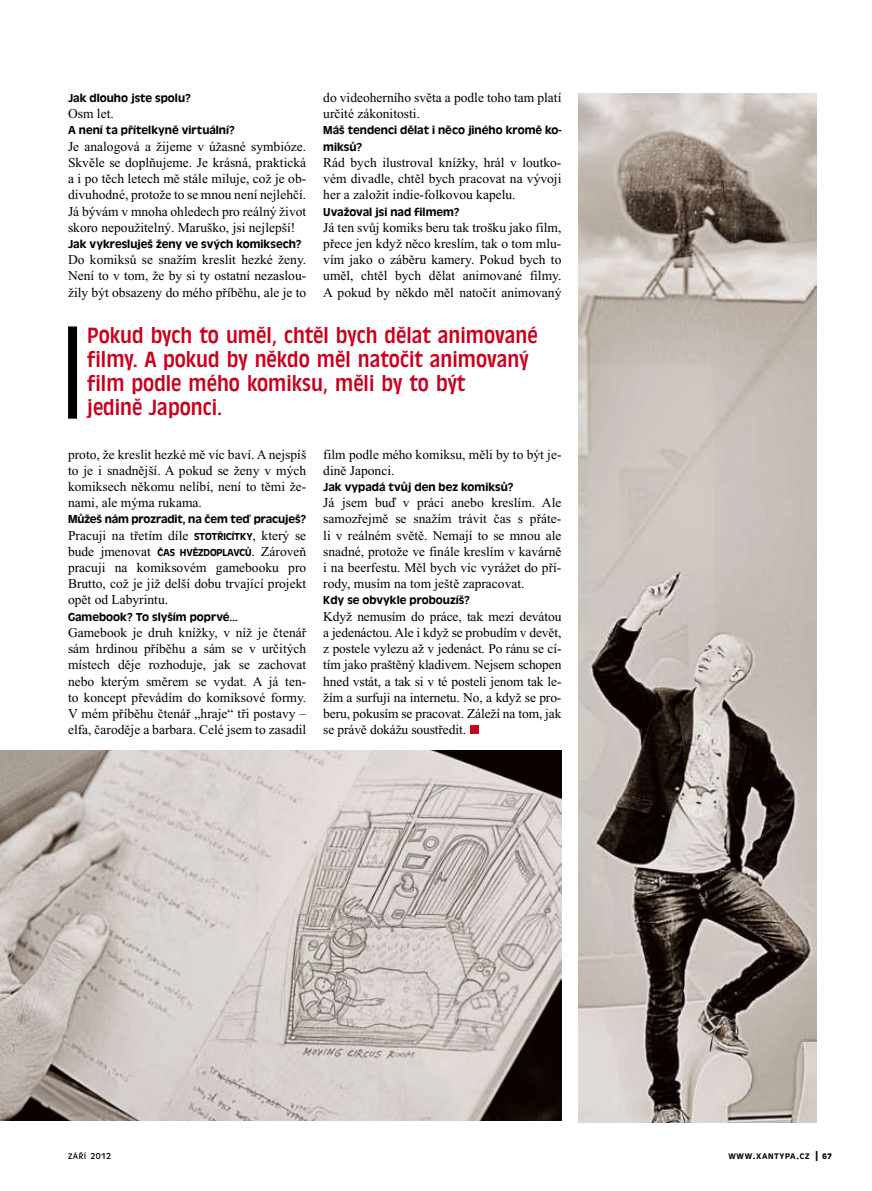
<style>
.page{position:relative;width:872px;height:1191px;background:#fff}
.page>*{position:absolute;margin:0;border:0;box-sizing:border-box;transform-origin:0 0}
.t1{font:condensed 22.95px/24px "Antique Oli TEE";color:#c9001e;scale:1.11 1}
.t2{font:13.5px/16.2px "Times New Roman CE";color:#000;text-align:justify}
.t3{font:500 12px/16.2px "Antique Oli TEE";color:#000}
.t4{font:500 8.4px "Antique Oli TEE";letter-spacing:.07em;color:#000}
.t5{font:8.4px "Antique Oli TEE";color:#000}
.s1{font-family:"Antique Oli TEE";font-weight:500;font-size:10.5px}
.s2{font-size:9px}
.s3{font-size:12px}
.s4{font-weight:700;font-size:8.25px}
</style>
<div class="page">
<div style="left:470px;top:725px;width:9px;height:9px;background:#c9001e"></div>
<img style="left:0;top:750px;width:561px;height:370px">
<div style="left:68px;top:326px;width:9px;height:93px;background:#000"></div>
<img style="left:578px;top:94px;width:238px;height:1029px">
<p class="t3" style="left:68px;top:90px;width:124px">Jak dlouho jste spolu?</p>
<p class="t2" style="left:68px;top:106px;width:47px">Osm let.</p>
<p class="t3" style="left:68px;top:122px;width:168px">A není ta přítelkyně virtuální?</p>
<p class="t2" style="left:68px;top:138px;width:240px">Je analogová a žijeme v úžasné symbióze.<br>Skvěle se doplňujeme. Je krásná, praktická a i po těch letech mě stále miluje, což je ob&shy;divuhodné, protože to se mnou není nejlehčí.<br>Já bývám v mnoha ohledech pro reálný život skoro nepoužitelný. Maruško, jsi nejlepší!</p>
<p class="t3" style="left:68px;top:236px;width:235px">Jak vykresluješ ženy ve svých komiksech?</p>
<p class="t2" style="left:68px;top:251px;width:240px">Do komiksů se snažím kreslit hezké ženy.<br>Není to v tom, že by si ty ostatní nezaslou&shy;žily být obsazeny do mého příběhu, ale je to</p>
<p class="t2" style="left:323px;top:89px;width:240px">do videoherního světa a podle toho tam platí určité zákonitosti.</p>
<p class="t3" style="left:323px;top:122px;width:240px">Máš tendenci dělat i něco jiného kromě ko&shy;miksů?</p>
<p class="t2" style="left:323px;top:154px;width:240px">Rád bych ilustroval knížky, hrál v loutko&shy;vém divadle, chtěl bych pracovat na vývoji her a založit indie-folkovou kapelu.</p>
<p class="t3" style="left:323px;top:203px;width:138px">Uvažoval jsi nad filmem?</p>
<p class="t2" style="left:323px;top:219px;width:240px">Já ten svůj komiks beru tak trošku jako film, přece jen když něco kreslím, tak o tom mlu&shy;vím jako o záběru kamery. Pokud bych to uměl, chtěl bych dělat animované filmy.<br>A pokud by někdo měl natočit animovaný</p>
<h1 class="t1" style="left:87px;top:323px;width:407px">Pokud bych to uměl, chtěl bych dělat animované filmy. A pokud by někdo měl natočit animovaný film podle mého komiksu, měli by to být<br>jedině Japonci.</h1>
<p class="t2" style="left:68px;top:446px;width:240px">proto, že kreslit hezké mě víc baví. A nejspíš to je i snadnější. A pokud se ženy v mých komiksech někomu nelíbí, není to těmi že&shy;nami, ale mýma rukama.</p>
<p class="t3" style="left:68px;top:511px;width:240px">Můžeš nám prozradit, na čem teď pracuješ?</p>
<p class="t2" style="left:68px;top:527px;width:240px">Pracuji na třetím díle <span class="s1">Stotřicítky</span>, který se bude jmenovat <span class="s1">ČAS HVĚZDOPLAVC Ů</span>. Zároveň pracuji na komiksovém gamebooku pro Brutto, což je již delší dobu trvající projekt opět od Labyrintu.</p>
<p class="t3" style="left:68px;top:608px;width:171px">Gamebook? To slyším poprvé…</p>
<p class="t2" style="left:68px;top:624px;width:240px">Gamebook je druh knížky, v níž je čtenář sám hrdinou příběhu a sám se v určitých místech děje rozhoduje, jak se zachovat nebo kterým směrem se vydat. A já ten&shy;to koncept převádím do komiksové formy.<br>V mém příběhu čtenář „hraje“ tři postavy – elfa, čaroděje a barbara. Celé jsem to zasadil</p>
<p class="t2" style="left:323px;top:446px;width:240px">film podle mého komiksu, měli by to být je&shy;dině Japonci.</p>
<p class="t3" style="left:323px;top:479px;width:192px">Jak vypadá tvůj den bez komiksů?</p>
<p class="t2" style="left:323px;top:494px;width:240px">Já jsem buď v práci anebo kreslím. Ale samozřejmě se snažím trávit čas s přáte&shy;li v reálném světě. Nemají to se mnou ale snadné, protože ve finále kreslím v kavárně i na beerfestu. Měl bych víc vyrážet do pří&shy;rody, musím na tom ještě zapracovat.</p>
<p class="t3" style="left:323px;top:592px;width:148px">Kdy se obvykle probouzíš?</p>
<p class="t2" style="left:323px;top:608px;width:240px">Když nemusím do práce, tak mezi devátou a jedenáctou. Ale i když se probudím v devět, z postele vylezu až v jedenáct. Po ránu se cí&shy;tím jako praštěný kladivem. Nejsem schopen hned vstát, a tak si v té posteli jenom tak le&shy;žím a surfuji na internetu. No, a když se pro&shy;beru, pokusím se pracovat. Záleží na tom, jak se právě dokážu soustředit.</p>
<p class="t5" style="left:68px;top:1151px;width:44px">září <span class="s2">2012</span></p>
<p class="t4" style="left:728px;top:1151px;width:105px">WWW<span class="s3">.</span>XANTYPA<span class="s3">.</span>CZ <span class="s3">|</span> <span class="s4">67</span></p>
</div>
